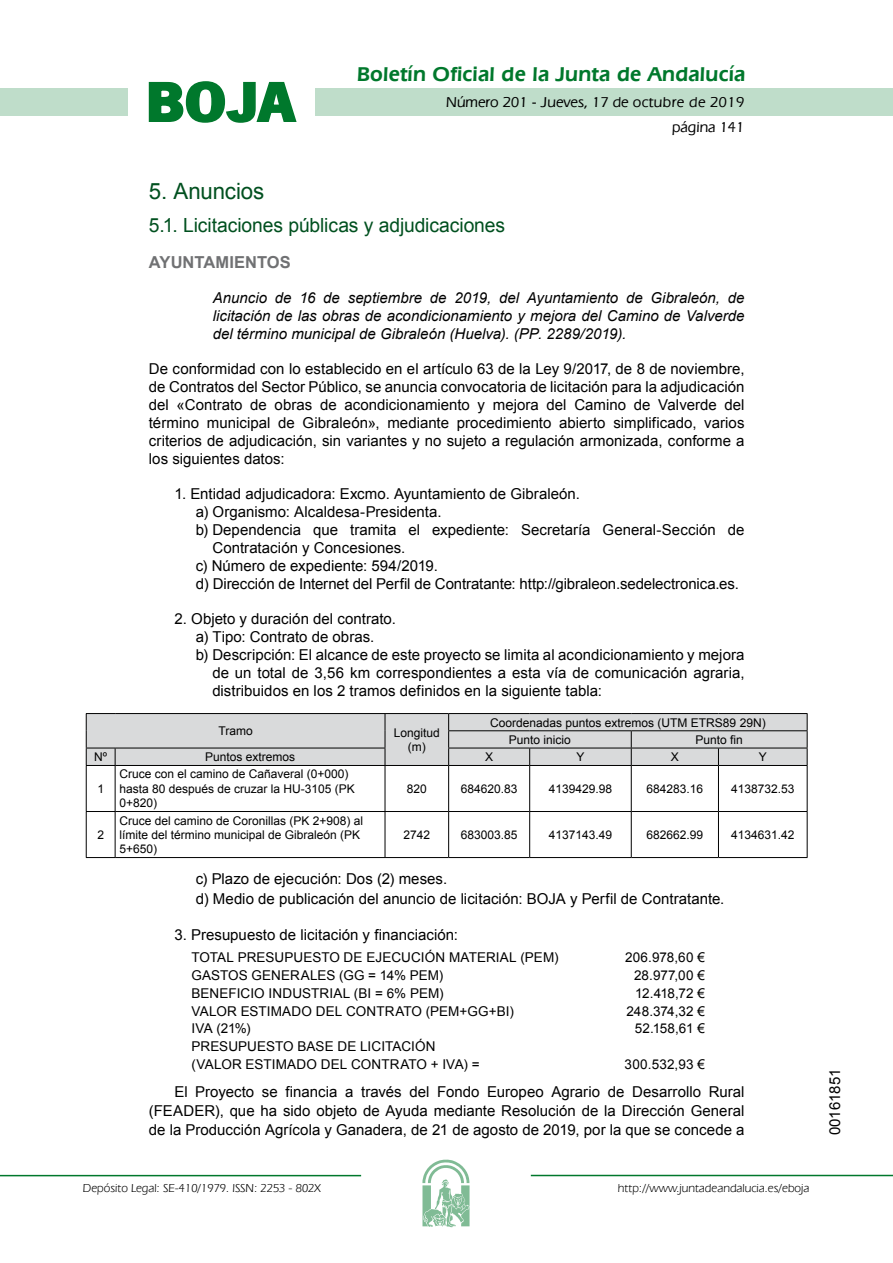
<style>
.page{position:relative;width:893px;height:1263px;background:#fff}
.page>*{position:absolute;margin:0;border:0;box-sizing:border-box;transform-origin:0 0}
.t1{font:700 57.75px "News Got T";color:#00782c;scale:1.14 1}
.t2{font:22.5px "Arial";letter-spacing:-.005em;color:#00501f}
.t3{font:600 21px "Eras IT Cby BT";letter-spacing:.01em;color:#00782c}
.t4{font:19.5px "Arial";letter-spacing:-.005em;color:#00501f}
.t5{font:700 16.5px "Arial";color:#707173}
.t6{font:15px/18px "Arial";color:#000;text-align:justify}
.t7{font:italic 15px/18px "Arial";color:#000;text-align:justify}
.t8{font:500 15px/24.5px "Eras IT Cby BT";color:#000;text-align:right}
.t9{font:13.5px/17.9px "Arial";letter-spacing:.005em;color:#000}
.t10{font:12px/14.4px "Arial";color:#000}
.t11{font:12px "Eras IT Cby BT";color:#000}
</style>
<div class="page">
<div style="left:315px;top:88px;width:577px;height:28px;background:#bfddca"></div>
<div style="left:0;top:88px;width:128px;height:28px;background:#bfddca"></div>
<hr style="left:0;top:1175px;width:361px;height:1px;background:#00782c">
<svg style="left:422px;top:1159px;width:47px;height:68px"></svg>
<hr style="left:531px;top:1175px;width:361px;height:1px;background:#00782c">
<svg style="left:148px;top:81px;width:149px;height:42px"></svg>
<svg style="left:86px;top:713px;width:721px;height:53px;background:#cdcecf"></svg>
<hr style="left:86px;top:766px;width:1px;height:45px;background:#000">
<hr style="left:115px;top:765px;width:270px;height:1px;background:#000">
<hr style="left:115px;top:766px;width:1px;height:45px;background:#000">
<hr style="left:385px;top:765px;width:63px;height:1px;background:#000">
<hr style="left:384px;top:766px;width:1px;height:45px;background:#000">
<hr style="left:448px;top:765px;width:81px;height:1px;background:#000">
<hr style="left:448px;top:766px;width:1px;height:45px;background:#000">
<hr style="left:529px;top:765px;width:102px;height:1px;background:#000">
<hr style="left:529px;top:766px;width:1px;height:45px;background:#000">
<hr style="left:631px;top:765px;width:87px;height:1px;background:#000">
<hr style="left:631px;top:766px;width:1px;height:45px;background:#000">
<hr style="left:718px;top:765px;width:89px;height:1px;background:#000">
<hr style="left:718px;top:766px;width:1px;height:45px;background:#000">
<hr style="left:806px;top:766px;width:1px;height:45px;background:#000">
<svg style="left:86px;top:811px;width:29px;height:1px"></svg>
<hr style="left:86px;top:812px;width:1px;height:45px;background:#000">
<hr style="left:115px;top:811px;width:270px;height:1px;background:#000">
<hr style="left:115px;top:812px;width:1px;height:45px;background:#000">
<hr style="left:385px;top:811px;width:63px;height:1px;background:#000">
<hr style="left:384px;top:812px;width:1px;height:45px;background:#000">
<hr style="left:448px;top:811px;width:81px;height:1px;background:#000">
<hr style="left:448px;top:812px;width:1px;height:45px;background:#000">
<hr style="left:529px;top:811px;width:102px;height:1px;background:#000">
<hr style="left:529px;top:812px;width:1px;height:45px;background:#000">
<hr style="left:631px;top:811px;width:87px;height:1px;background:#000">
<hr style="left:631px;top:812px;width:1px;height:45px;background:#000">
<hr style="left:718px;top:811px;width:89px;height:1px;background:#000">
<hr style="left:718px;top:812px;width:1px;height:45px;background:#000">
<hr style="left:806px;top:812px;width:1px;height:45px;background:#000">
<svg style="left:86px;top:857px;width:29px;height:1px"></svg>
<hr style="left:115px;top:857px;width:270px;height:1px;background:#000">
<hr style="left:385px;top:857px;width:63px;height:1px;background:#000">
<hr style="left:448px;top:857px;width:81px;height:1px;background:#000">
<hr style="left:529px;top:857px;width:102px;height:1px;background:#000">
<hr style="left:631px;top:857px;width:87px;height:1px;background:#000">
<hr style="left:718px;top:857px;width:89px;height:1px;background:#000">
<h1 class="t1" style="left:145px;top:68px;width:133px">BOJA</h1>
<h3 class="t3" style="left:357px;top:62px;width:390px">Boletín Oficial de la Junta de Andalucía</h3>
<p class="t8" style="left:446px;top:90px;width:300px">Número 201 - Jueves, 17 de octubre de 2019 página 141</p>
<h2 class="t2" style="left:149px;top:177px;width:117px">5. Anuncios</h2>
<h3 class="t4" style="left:149px;top:212px;width:358px">5.1. Licitaciones públicas y adjudicaciones</h3>
<p class="t5" style="left:149px;top:251px;width:143px">AYUNTAMIENTOS</p>
<p class="t7" style="left:213px;top:289px;width:533px">Anuncio de 16 de septiembre de 2019, del Ayuntamiento de Gibraleón, de licitación de las obras de acondicionamiento y mejora del Camino de Valverde del término municipal de Gibraleón (Huelva). (PP. 2289/2019).</p>
<p class="t6" style="left:149px;top:360px;width:597px">De conformidad con lo establecido en el artículo 63 de la Ley 9/2017, de 8 de noviembre, de Contratos del Sector Público, se anuncia convocatoria de licitación para la adjudicación del «Contrato de obras de acondicionamiento y mejora del Camino de Valverde del término municipal de Gibraleón», mediante procedimiento abierto simplificado, varios criterios de adjudicación, sin variantes y no sujeto a regulación armonizada, conforme a los siguientes datos:</p>
<p class="t6" style="left:174px;top:485px;width:407px">1. Entidad adjudicadora: Excmo. Ayuntamiento de Gibraleón.</p>
<p class="t6" style="left:196px;top:503px;width:247px">a) Organismo: Alcaldesa-Presidenta.</p>
<p class="t6" style="left:196px;top:521px;width:550px">b) Dependencia que tramita el expediente: Secretaría General-Sección de</p>
<p class="t6" style="left:212px;top:539px;width:195px">Contratación y Concesiones.</p>
<p class="t6" style="left:196px;top:557px;width:244px">c) Número de expediente: 594/2019.</p>
<p class="t6" style="left:196px;top:575px;width:545px">d) Dirección de Internet del Perfil de Contratante: http://gibraleon.sedelectronica.es.</p>
<p class="t6" style="left:174px;top:610px;width:223px">2. Objeto y duración del contrato.</p>
<p class="t6" style="left:196px;top:628px;width:180px">a) Tipo: Contrato de obras.</p>
<p class="t6" style="left:196px;top:646px;width:550px">b) Descripción: El alcance de este proyecto se limita al acondicionamiento y mejora</p>
<p class="t6" style="left:212px;top:664px;width:533px">de un total de 3,56 km correspondientes a esta vía de comunicación agraria,</p>
<p class="t6" style="left:212px;top:682px;width:391px">distribuidos en los 2 tramos definidos en la siguiente tabla:</p>
<p class="t10" style="left:218px;top:724px;width:36px">Tramo</p>
<p class="t10" style="left:394px;top:725px;width:48px;text-align:center">Longitud (m)</p>
<p class="t10" style="left:509px;top:714px;width:258px;line-height:17.2px;text-indent:-19px">Coordenadas puntos extremos (UTM ETRS89 29N)<br>Punto inicio</p>
<p class="t10" style="left:695px;top:733px;width:49px">Punto fin</p>
<p class="t10" style="left:94px;top:750px;width:15px">Nº</p>
<p class="t10" style="left:205px;top:750px;width:92px">Puntos extremos</p>
<p class="t10" style="left:485px;top:750px;width:10px">X</p>
<p class="t10" style="left:576px;top:750px;width:10px">Y</p>
<p class="t10" style="left:670px;top:750px;width:10px">X</p>
<p class="t10" style="left:759px;top:750px;width:10px">Y</p>
<p class="t10" style="left:97px;top:782px;width:8px">1</p>
<p class="t10" style="left:119px;top:767px;width:237px">Cruce con el camino de Cañaveral (0+000) hasta 80 después de cruzar la HU-3105 (PK<br>0+820)</p>
<p class="t10" style="left:407px;top:782px;width:22px">820</p>
<p class="t10" style="left:461px;top:782px;width:58px">684620.83</p>
<p class="t10" style="left:548px;top:782px;width:65px">4139429.98</p>
<p class="t10" style="left:646px;top:782px;width:58px">684283.16</p>
<p class="t10" style="left:731px;top:782px;width:65px">4138732.53</p>
<p class="t10" style="left:97px;top:828px;width:8px">2</p>
<p class="t10" style="left:119px;top:813px;width:245px">Cruce del camino de Coronillas (PK 2+908) al límite del término municipal de Gibraleón (PK<br>5+650)</p>
<p class="t10" style="left:403px;top:828px;width:28px">2742</p>
<p class="t10" style="left:461px;top:828px;width:58px">683003.85</p>
<p class="t10" style="left:548px;top:828px;width:65px">4137143.49</p>
<p class="t10" style="left:646px;top:828px;width:58px">682662.99</p>
<p class="t10" style="left:731px;top:828px;width:65px">4134631.42</p>
<p class="t6" style="left:196px;top:870px;width:530px;line-height:19.4px">c) Plazo de ejecución: Dos (2) meses.<br>d) Medio de publicación del anuncio de licitación: BOJA y Perfil de Contratante.</p>
<p class="t6" style="left:174px;top:926px;width:285px">3. Presupuesto de licitación y financiación:</p>
<p class="t9" style="left:191px;top:949px;width:368px">TOTAL PRESUPUESTO DE EJECUCIÓN MATERIAL (PEM)</p>
<p class="t9" style="left:625px;top:949px;width:81px">206.978,60 €</p>
<p class="t9" style="left:191px;top:966px;width:253px">GASTOS GENERALES (GG = 14% PEM)</p>
<p class="t9" style="left:634px;top:966px;width:72px">28.977,00 €</p>
<p class="t9" style="left:191px;top:984px;width:254px">BENEFICIO INDUSTRIAL (BI = 6% PEM)</p>
<p class="t9" style="left:635px;top:984px;width:71px">12.418,72 €</p>
<p class="t9" style="left:191px;top:1002px;width:324px">VALOR ESTIMADO DEL CONTRATO (PEM+GG+BI)</p>
<p class="t9" style="left:626px;top:1002px;width:80px">248.374,32 €</p>
<p class="t9" style="left:191px;top:1020px;width:61px">IVA (21%)</p>
<p class="t9" style="left:635px;top:1020px;width:71px">52.158,61 €</p>
<p class="t9" style="left:191px;top:1038px;width:290px">PRESUPUESTO BASE DE LICITACIÓN (VALOR ESTIMADO DEL CONTRATO + IVA) =</p>
<p class="t9" style="left:624px;top:1055px;width:82px">300.532,93 €</p>
<p class="t6" style="left:149px;top:1082px;width:597px;line-height:19.4px;text-indent:26px">El Proyecto se financia a través del Fondo Europeo Agrario de Desarrollo Rural (FEADER), que ha sido objeto de Ayuda mediante Resolución de la Dirección General de la Producción Agrícola y Ganadera, de 21 de agosto de 2019, por la que se concede a</p>
<p class="t11" style="left:83px;top:1181px;width:239px">Depósito Legal: SE-410/1979. ISSN: 2253 - 802X</p>
<p class="t11" style="left:618px;top:1181px;width:193px">http://www.juntadeandalucia.es/eboja</p>
<p class="t6" style="left:826px;top:1135px;width:68px;rotate:-90deg">00161851</p>
</div>
